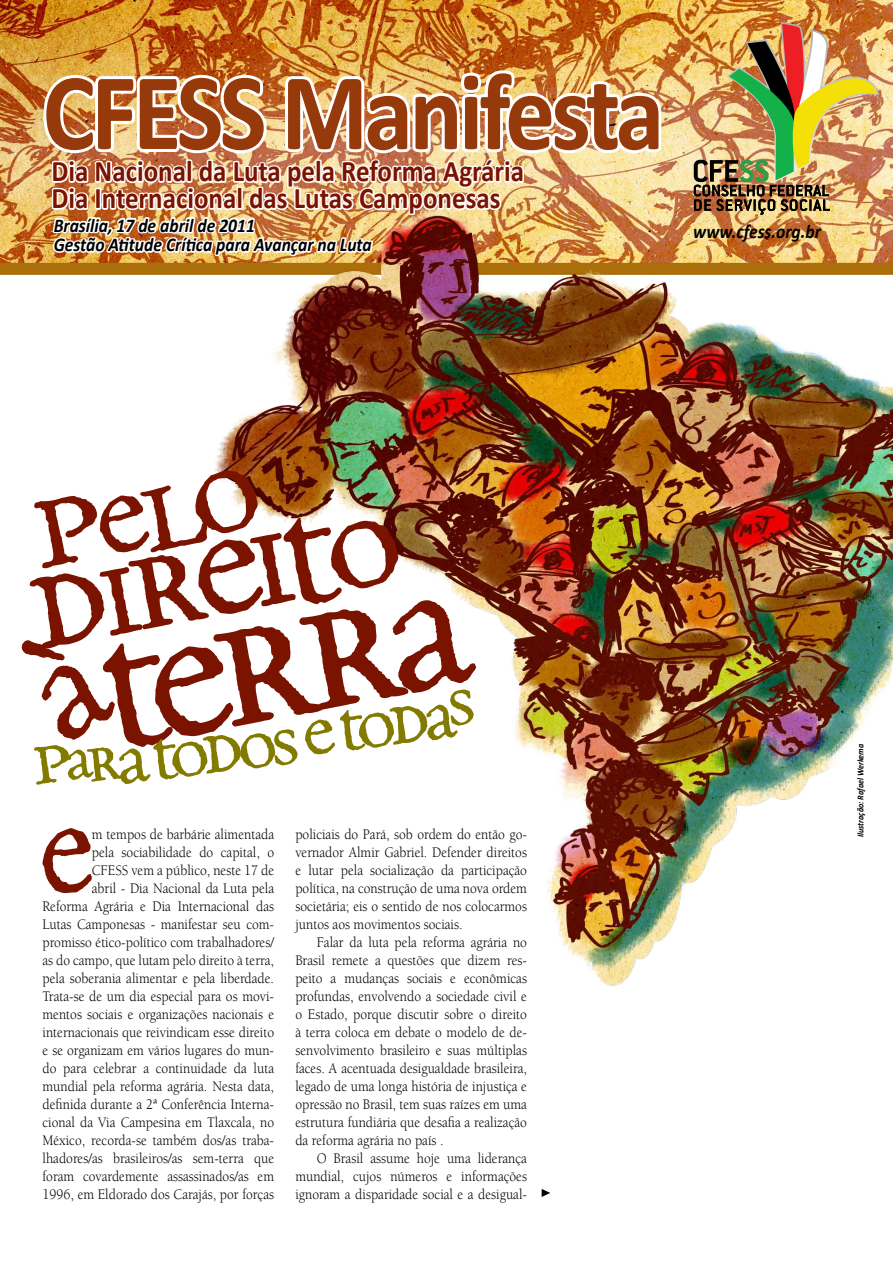
<style>
.page{position:relative;width:893px;height:1263px;background:#fff}
.page>*{position:absolute;margin:0;border:0;box-sizing:border-box;transform-origin:0 0}
.t1{font:198.75px "Old Claude LP";color:#7a1400}
.t2{font:148.05px "Old Claude LP SC";color:#7a1400}
.t3{font:137.1px "Old Claude LP SC";color:#7a1400}
.t4{font:700 110.55px "Calibri";letter-spacing:-.04em;color:#963a0b;scale:.9 1}
.t5{font:77.1px "Old Claude LP";color:#837b00}
.t6{font:700 30px/27px "Calibri";color:#7a1400;scale:.9 1}
.t7{font:italic 700 19.5px/19.5px "Calibri";color:#000;scale:.9 1}
.t8{font:15px/18px "Berkeley";color:#000;text-align:justify;scale:.9 1}
.t9{font:italic 700 9px "Calibri";color:#000;scale:.9 1}
.s1{font-family:"Old Claude LP";font-size:125.7px}
.s2{font-size:129.6px}
.s3{font-family:"Old Claude LP"}
.s4{font-size:138.3px}
.s5{font-family:"Old Claude LP";font-size:164.85px}
.s6{font-family:"Old Claude LP Os F";font-size:165.75px}
.s7{font-family:"Old Claude LP SC";font-size:200.4px}
.s8{font-family:"Old Claude LP SC"}
.s9{font-size:65.7px}
.s10{font-family:"Old Claude LP SC";font-size:69.6px}
</style>
<div class="page">
<img style="left:0;top:0;width:893px;height:275px">
<svg style="left:542px;top:1189px;width:8px;height:8px"></svg>
<img style="left:694px;top:22px;width:185px;height:104px">
<img style="left:214px;top:126px;width:679px;height:860px">
<img style="left:40px;top:66px;width:627px;height:223px">
<svg style="left:43px;top:828px;width:49px;height:66px"></svg>
<h3 class="t4" style="left:43px;top:42px;width:693px">CFESS Manifesta</h3>
<h3 class="t6" style="left:52px;top:158px;width:527px">Dia Nacional da Luta pela Reforma Agrária<br>Dia Internacional das Lutas Camponesas</h3>
<h3 class="t7" style="left:54px;top:215px;width:355px">Brasília, 17 de abril de 2011<br>Gestão Atitude Crítica para Avançar na Luta</h3>
<h3 class="t7" style="left:693px;top:222px;width:144px">www.cfess.org.br</h3>
<h3 class="t3" style="left:15px;top:439px;width:234px;rotate:-11deg">p<span class="s1">e</span><span class="s2">l</span><span class="s3">o</span></h3>
<h2 class="t2" style="left:9px;top:511px;width:381px;rotate:-11deg">d<span class="s4">i</span>r<span class="s5">e</span>i<span class="s6">t</span><span class="s3">o</span></h2>
<h1 class="t1" style="left:73px;top:564px;width:378px;rotate:-11deg">te<span class="s7">rr</span>a</h1>
<h3 class="t5" style="left:27px;top:718px;width:449px;rotate:-7deg"><span class="s8">p</span><span class="s9">a</span><span class="s10">r</span>a to<span class="s8">d</span>os e to<span class="s8">d</span>as</h3>
<p class="t8" style="left:43px;top:826px;width:259px;text-align:right">m tempos de barbárie alimentada<br>pela sociabilidade do capital, o<br>CFESS vem a público, neste 17 de<br>abril - Dia Nacional da Luta pela<br>Reforma Agrária e Dia Internacional das Lutas Camponesas - manifestar seu com&shy;promisso ético-político com trabalhadores/ as do campo, que lutam pelo direito à terra, pela soberania alimentar e pela liberdade.<br>Trata-se de um dia especial para os movi&shy;mentos sociais e organizações nacionais e internacionais que reivindicam esse direito e se organizam em vários lugares do mun&shy;do para celebrar a continuidade da luta mundial pela reforma agrária. Nesta data, definida durante a 2ª Conferência Interna&shy;cional da Via Campesina em Tlaxcala, no México, recorda-se também dos/as traba&shy;lhadores/as brasileiros/as sem-terra que foram covardemente assassinados/as em 1996, em Eldorado dos Carajás, por forças</p>
<p class="t8" style="left:295px;top:826px;width:259px">policiais do Pará, sob ordem do então go&shy;vernador Almir Gabriel. Defender direitos e lutar pela socialização da participação política, na construção de uma nova ordem societária; eis o sentido de nos colocarmos juntos aos movimentos sociais.</p>
<p class="t8" style="left:295px;top:934px;width:259px;text-indent:21px">Falar da luta pela reforma agrária no Brasil remete a questões que dizem res&shy;peito a mudanças sociais e econômicas profundas, envolvendo a sociedade civil e o Estado, porque discutir sobre o direito à terra coloca em debate o modelo de de&shy;senvolvimento brasileiro e suas múltiplas faces. A acentuada desigualdade brasileira, legado de uma longa história de injustiça e opressão no Brasil, tem suas raízes em uma estrutura fundiária que desafia a realização da reforma agrária no país .</p>
<p class="t8" style="left:295px;top:1150px;width:259px;text-indent:21px">O Brasil assume hoje uma liderança mundial, cujos números e informações ignoram a disparidade social e a desigual-</p>
<p class="t9" style="left:855px;top:837px;width:105px;rotate:-90deg">Ilustração: Rafael Werkema</p>
</div>
